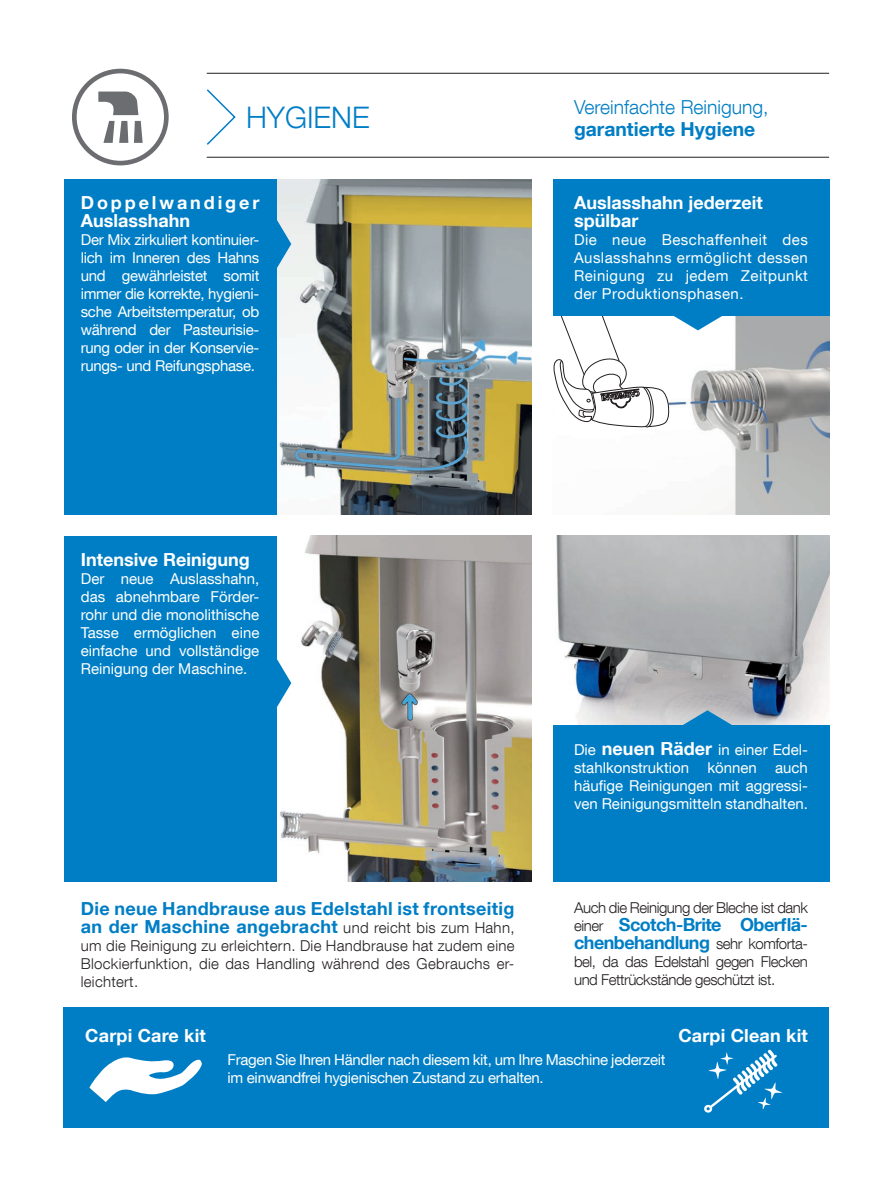
<style>
.page{position:relative;width:893px;height:1191px;background:#fff}
.page>*{position:absolute;margin:0;border:0;box-sizing:border-box;transform-origin:0 0}
.t1{font:300 29.7px "Helvetica Neue LT Com";color:#007ec5}
.t2{font:300 19.35px "Helvetica Neue LT Com";color:#007ec5}
.t3{font:700 19.35px "Helvetica Neue LT Com";color:#007ec5}
.t4{font:700 18px/18px "Helvetica Neue LT Com";letter-spacing:.02em;color:#007ec5}
.t5{font:700 18px/18px "Helvetica Neue LT Com";color:#fff}
.t6{font:700 18px/18px "Helvetica Neue LT Com";letter-spacing:-.03em;color:#007ec5}
.t7{font:700 18px/18px "Helvetica Neue LT Com";letter-spacing:.16em;color:#fff}
.t8{font:15px/18px "Helvetica Neue LT Com";letter-spacing:-.02em;color:#fff;text-align:justify}
.t9{font:300 15px/18px "Helvetica Neue LT Com";letter-spacing:-.03em;color:#231f20;text-align:justify}
.s1{font-weight:300;font-size:15px;color:#231f20}
.s2{font-weight:700;font-size:18px}
</style>
<div class="page">
<img style="left:276px;top:179px;width:255px;height:335px">
<img style="left:699px;top:315px;width:130px;height:199px">
<img style="left:556px;top:536px;width:273px;height:189px">
<svg style="left:206px;top:89px;width:30px;height:56px"></svg>
<hr style="left:207px;top:73px;width:622px;height:1px;background:#231f20">
<hr style="left:207px;top:157px;width:622px;height:1px;background:#231f20">
<svg style="left:72px;top:69px;width:97px;height:96px"></svg>
<img style="left:276px;top:536px;width:255px;height:345px">
<div style="left:64px;top:1006px;width:765px;height:121px;background:#007ec5"></div>
<svg style="left:89px;top:1057px;width:113px;height:45px"></svg>
<svg style="left:704px;top:1049px;width:78px;height:63px"></svg>
<div style="left:553px;top:725px;width:276px;height:156px;background:#007ec5"></div>
<svg style="left:682px;top:710px;width:50px;height:15px"></svg>
<div style="left:553px;top:179px;width:276px;height:136px;background:#007ec5"></div>
<svg style="left:553px;top:315px;width:170px;height:113px"></svg>
<div style="left:64px;top:179px;width:212px;height:335px;background:#007ec5"></div>
<div style="left:64px;top:536px;width:212px;height:345px;background:#007ec5"></div>
<svg style="left:276px;top:219px;width:15px;height:50px"></svg>
<svg style="left:276px;top:658px;width:15px;height:50px"></svg>
<h1 class="t1" style="left:246px;top:99px;width:125px">HYGIENE</h1>
<p class="t7" style="left:81px;top:193px;width:180px">Doppelwandiger<br>Auslasshahn</p>
<p class="t8" style="left:81px;top:231px;width:180px">Der Mix zirkuliert kontinuier&shy;lich im Inneren des Hahns und gewährleistet somit immer die korrekte, hygieni&shy;sche Arbeitstemperatur, ob während der Pasteurisie&shy;rung oder in der Konservie&shy;rungs- und Reifungsphase.</p>
<p class="t2" style="left:574px;top:95px;width:196px">Vereinfachte Reinigung,</p>
<p class="t3" style="left:574px;top:117px;width:183px">garantierte Hygiene</p>
<p class="t5" style="left:574px;top:193px;width:190px">Auslasshahn jederzeit spülbar</p>
<p class="t8" style="left:574px;top:231px;width:235px">Die neue Beschaffenheit des Auslasshahns ermöglicht dessen Reinigung zu jedem Zeitpunkt der Produktionsphasen.</p>
<p class="t5" style="left:81px;top:550px;width:170px">Intensive Reinigung</p>
<p class="t8" style="left:81px;top:569px;width:180px">Der neue Auslasshahn, das abnehmbare Förder&shy;rohr und die monolithische Tasse ermöglichen eine einfache und vollständige Reinigung der Maschine.</p>
<p class="t4" style="left:81px;top:899px;width:435px">Die neue Handbrause aus Edelstahl ist frontseitig an der Maschine angebracht <span class="s1">und reicht bis zum Hahn,</span></p>
<p class="t9" style="left:81px;top:936px;width:435px">um die Reinigung zu erleichtern. Die Handbrause hat zudem eine Blockierfunktion, die das Handling während des Gebrauchs er&shy;leichtert.</p>
<p class="t8" style="left:574px;top:740px;width:235px">Die <span class="s2">neuen Räder</span> in einer Edel&shy;stahlkonstruktion können auch häufige Reinigungen mit aggressi&shy;ven Reinigungsmitteln standhalten.</p>
<p class="t9" style="left:574px;top:898px;width:235px">Auch die Reinigung der Bleche ist dank</p>
<p class="t6" style="left:574px;top:915px;width:235px"><span class="s1">einer</span> Scotch-Brite Oberflä&shy;chenbehandlung <span class="s1">sehr komforta-</span></p>
<p class="t9" style="left:574px;top:952px;width:235px">bel, da das Edelstahl gegen Flecken und Fettrückstände geschützt ist.</p>
<p class="t5" style="left:85px;top:1026px;width:122px">Carpi Care kit</p>
<p class="t5" style="left:678px;top:1026px;width:131px">Carpi Clean kit</p>
<p class="t8" style="left:227px;top:1050px;width:440px">Fragen Sie Ihren Händler nach diesem kit, um Ihre Maschine jederzeit im einwandfrei hygienischen Zustand zu erhalten.</p>
</div>
